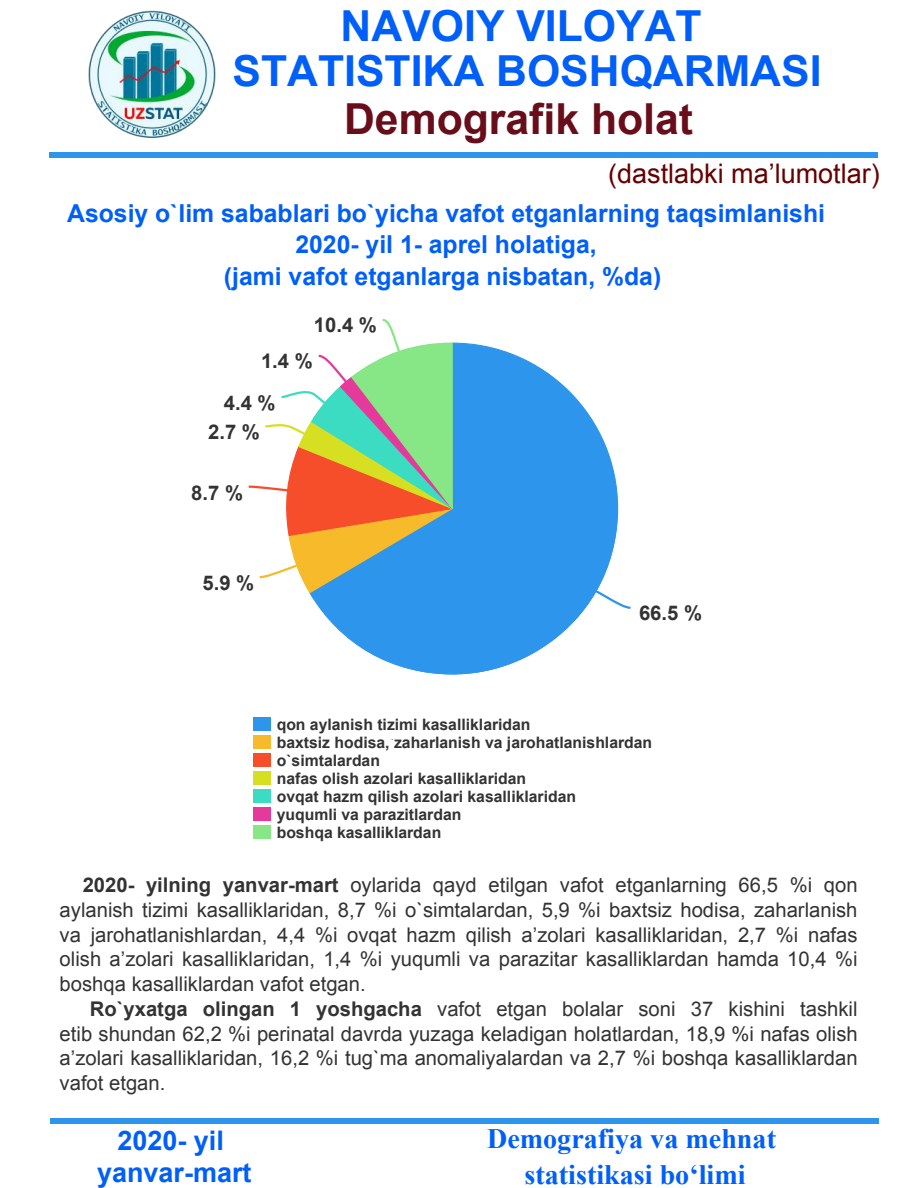
<style>
.page{position:relative;width:918px;height:1188px;background:#fff}
.page>*{position:absolute;margin:0;border:0;box-sizing:border-box;transform-origin:0 0}
.t1{font:700 42.75px/45px "Arial";color:#005ff9;text-align:center}
.t2{font:700 42.75px "Arial";color:#680d19}
.t3{font:700 28.2px/36px "Times New Roman";color:#005ff9;text-align:center}
.t4{font:27px "Arial";color:#600}
.t5{font:700 27px/32.7px "Arial";color:#005ff9;text-align:center}
.t6{font:700 24.75px/31.5px "Arial";color:#005ff9;text-align:center}
.t7{font:20.25px/24.8px "Arial";color:#333;text-align:justify}
.t8{font:700 20.25px "Arial";color:#333}
.t9{font:700 15.75px/18px "Arial";color:#333}
.s1{font-weight:700}
</style>
<div class="page">
<img style="left:88px;top:10px;width:128px;height:129px">
<div style="left:50px;top:152px;width:828px;height:5px;background:#2d95ec"></div>
<div style="left:51px;top:1118px;width:828px;height:6px;background:#2d95ec"></div>
<svg style="left:310px;top:343px;width:308px;height:332px"></svg>
<svg style="left:593px;top:588px;width:38px;height:22px"></svg>
<svg style="left:248px;top:318px;width:221px;height:276px"></svg>
<div style="left:253px;top:718px;width:18px;height:13px;background:#2d95ec"></div>
<div style="left:253px;top:736px;width:18px;height:13px;background:#f6ba2a"></div>
<div style="left:253px;top:754px;width:18px;height:13px;background:#f64d2a"></div>
<div style="left:253px;top:772px;width:18px;height:13px;background:#d7df23"></div>
<div style="left:253px;top:790px;width:18px;height:13px;background:#3bdcc2"></div>
<div style="left:253px;top:808px;width:18px;height:13px;background:#e5399b"></div>
<div style="left:253px;top:826px;width:18px;height:13px;background:#87e685"></div>
<h1 class="t1" style="left:233px;top:4px;width:591px">NAVOIY VILOYAT<br>STATISTIKA BOSHQARMASI</h1>
<h1 class="t2" style="left:344px;top:90px;width:351px">Demografik holat</h1>
<h3 class="t4" style="left:608px;top:156px;width:273px">(dastlabki ma’lumotlar)</h3>
<p class="t6" style="left:67px;top:198px;width:759px">Asosiy o`lim sabablari bo`yicha vafot etganlarning taqsimlanishi<br>2020- yil 1- aprel holatiga,<br>(jami vafot etganlarga nisbatan, %da)</p>
<p class="t8" style="left:314px;top:311px;width:65px">10.4 %</p>
<p class="t8" style="left:261px;top:347px;width:53px">1.4 %</p>
<p class="t8" style="left:224px;top:389px;width:53px">4.4 %</p>
<p class="t8" style="left:208px;top:418px;width:53px">2.7 %</p>
<p class="t8" style="left:191px;top:479px;width:53px">8.7 %</p>
<p class="t8" style="left:202px;top:569px;width:53px">5.9 %</p>
<p class="t8" style="left:639px;top:599px;width:65px">66.5 %</p>
<p class="t9" style="left:277px;top:716px;width:377px">qon aylanish tizimi kasalliklaridan<br>baxtsiz hodisa, zaharlanish va jarohatlanishlardan o`simtalardan<br>nafas olish azolari kasalliklaridan<br>ovqat hazm qilish azolari kasalliklaridan<br>yuqumli va parazitlardan<br>boshqa kasalliklardan</p>
<p class="t7" style="left:60px;top:873px;width:800px;text-indent:23px"><span class="s1">2020- yilning yanvar-mart</span> oylarida qayd etilgan vafot etganlarning 66,5 %i qon aylanish tizimi kasalliklaridan, 8,7 %i o`simtalardan, 5,9 %i baxtsiz hodisa, zaharlanish va jarohatlanishlardan, 4,4 %i ovqat hazm qilish a’zolari kasalliklaridan, 2,7 %i nafas olish a’zolari kasalliklaridan, 1,4 %i yuqumli va parazitar kasalliklardan hamda 10,4 %i boshqa kasalliklardan vafot etgan.</p>
<p class="t7" style="left:60px;top:997px;width:800px;text-indent:30px"><span class="s1">Ro`yxatga olingan 1 yoshgacha</span> vafot etgan bolalar soni 37 kishini tashkil etib shundan 62,2 %i perinatal davrda yuzaga keladigan holatlardan, 18,9 %i nafas olish a’zolari kasalliklaridan, 16,2 %i tug`ma anomaliyalardan va 2,7 %i boshqa kasalliklardan vafot etgan.</p>
<h3 class="t5" style="left:97px;top:1125px;width:156px">2020- yil yanvar-mart</h3>
<h2 class="t3" style="left:487px;top:1119px;width:291px">Demografiya va mehnat statistikasi bo‘limi</h2>
</div>
